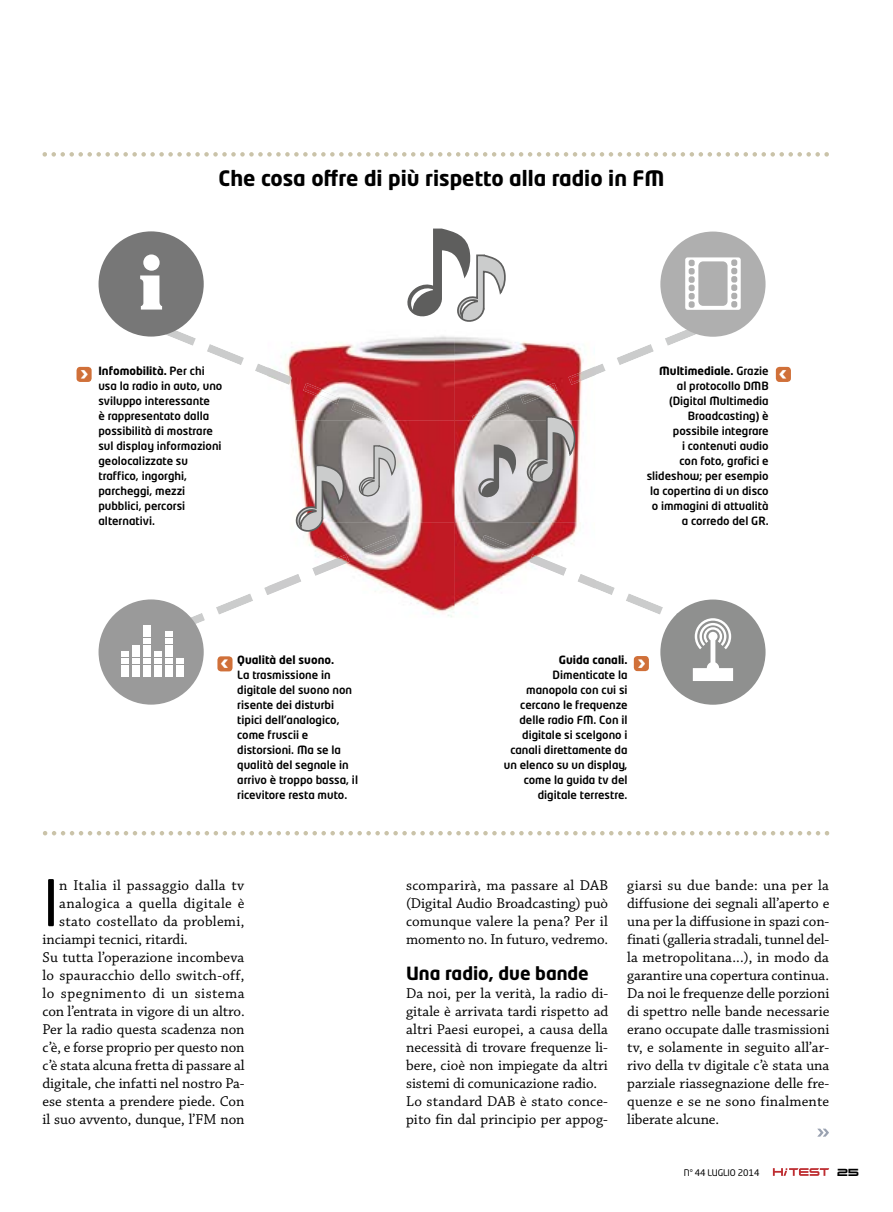
<style>
.page{position:relative;width:893px;height:1212px;background:#fff}
.page>*{position:absolute;margin:0;border:0;box-sizing:border-box;transform-origin:0 0}
.t1{font:63.45px "Neo Tech Pro";color:#000}
.t2{font:700 21px "Neo Tech Pro";color:#000}
.t3{font:900 18.3px "Neo Tech Pro";color:#fff}
.t4{font:700 18px "Neo Tech Pro";color:#000}
.t5{font:15px/18px "Chaparral Pro";color:#000;text-align:justify}
.t6{font:15px "Chaparral Pro";letter-spacing:.025em;color:#000}
.t7{font:15px "Chaparral Pro";letter-spacing:.02em;color:#000}
.t8{font:15px "Chaparral Pro";letter-spacing:.03em;color:#000}
.t9{font:500 11.25px/15px "Neo Tech Pro";color:#000}
.t10{font:700 11.25px "Neo Tech Pro";color:#000}
.t11{font:9px "Neo Tech Pro";letter-spacing:-.01em;color:#000}
.t12{font:9px "Korataki";color:#000}
.s1{font-weight:700}
</style>
<div class="page">
<svg style="left:773px;top:1168px;width:56px;height:8px"></svg>
<svg style="left:167px;top:331px;width:29px;height:15px"></svg>
<svg style="left:207px;top:344px;width:37px;height:21px"></svg>
<svg style="left:255px;top:364px;width:13px;height:12px"></svg>
<svg style="left:595px;top:364px;width:11px;height:11px"></svg>
<svg style="left:617px;top:344px;width:37px;height:21px"></svg>
<svg style="left:665px;top:330px;width:31px;height:16px"></svg>
<svg style="left:191px;top:613px;width:14px;height:18px"></svg>
<svg style="left:216px;top:594px;width:37px;height:21px"></svg>
<svg style="left:264px;top:586px;width:4px;height:9px"></svg>
<svg style="left:595px;top:580px;width:20px;height:15px"></svg>
<svg style="left:626px;top:594px;width:37px;height:21px"></svg>
<div style="left:99px;top:231px;width:105px;height:106px;background:#777;border-radius:50%"></div>
<svg style="left:140px;top:254px;width:22px;height:56px"></svg>
<div style="left:99px;top:599px;width:105px;height:106px;background:#9a9a9a;border-radius:50%"></div>
<div style="left:154px;top:671px;width:8px;height:6px;background:#fff"></div>
<div style="left:154px;top:665px;width:8px;height:5px;background:#fff"></div>
<div style="left:154px;top:652px;width:8px;height:5px;background:#fff"></div>
<div style="left:154px;top:658px;width:8px;height:5px;background:#fff"></div>
<div style="left:165px;top:671px;width:8px;height:6px;background:#fff"></div>
<div style="left:165px;top:665px;width:8px;height:5px;background:#fff"></div>
<div style="left:165px;top:652px;width:8px;height:5px;background:#fff"></div>
<div style="left:165px;top:658px;width:8px;height:5px;background:#fff"></div>
<div style="left:165px;top:645px;width:8px;height:5px;background:#fff"></div>
<div style="left:165px;top:638px;width:8px;height:6px;background:#fff"></div>
<div style="left:165px;top:632px;width:8px;height:5px;background:#fff"></div>
<div style="left:143px;top:671px;width:7px;height:6px;background:#fff"></div>
<div style="left:143px;top:638px;width:7px;height:6px;background:#fff"></div>
<svg style="left:143px;top:625px;width:7px;height:12px"></svg>
<div style="left:132px;top:671px;width:7px;height:6px;background:#fff"></div>
<div style="left:121px;top:671px;width:7px;height:6px;background:#fff"></div>
<svg style="left:121px;top:645px;width:29px;height:25px"></svg>
<div style="left:176px;top:671px;width:8px;height:6px;background:#fff"></div>
<div style="left:176px;top:665px;width:8px;height:5px;background:#fff"></div>
<div style="left:176px;top:658px;width:8px;height:5px;background:#fff"></div>
<div style="left:660px;top:232px;width:105px;height:105px;background:#afafaf;border-radius:50%"></div>
<svg style="left:685px;top:257px;width:56px;height:53px"></svg>
<div style="left:660px;top:599px;width:105px;height:106px;background:#8f908f;border-radius:50%"></div>
<svg style="left:674px;top:613px;width:59px;height:68px"></svg>
<div style="left:77px;top:367px;width:15px;height:15px;background:#d07039;border-radius:4px"></div>
<div style="left:217px;top:656px;width:16px;height:15px;background:#d07039;border-radius:4px"></div>
<div style="left:776px;top:367px;width:15px;height:15px;background:#d07039;border-radius:4px"></div>
<div style="left:634px;top:656px;width:15px;height:15px;background:#d07039;border-radius:4px"></div>
<svg style="left:43px;top:831px;width:786px;height:4px"></svg>
<img style="left:285px;top:336px;width:310px;height:281px">
<img style="left:268px;top:367px;width:24px;height:18px">
<img style="left:303px;top:383px;width:37px;height:21px">
<img style="left:351px;top:402px;width:37px;height:22px">
<img style="left:472px;top:402px;width:37px;height:22px">
<img style="left:520px;top:383px;width:37px;height:21px">
<img style="left:568px;top:366px;width:27px;height:19px">
<img style="left:268px;top:574px;width:33px;height:21px">
<img style="left:312px;top:554px;width:37px;height:22px">
<img style="left:360px;top:535px;width:38px;height:21px">
<img style="left:481px;top:535px;width:37px;height:21px">
<img style="left:529px;top:554px;width:38px;height:22px">
<img style="left:578px;top:574px;width:17px;height:14px">
<svg style="left:43px;top:152px;width:786px;height:5px"></svg>
<svg style="left:358px;top:445px;width:38px;height:53px;background:#c8c8c9"></svg>
<svg style="left:477px;top:445px;width:40px;height:54px;background:#aeadaf"></svg>
<svg style="left:295px;top:464px;width:50px;height:69px"></svg>
<svg style="left:526px;top:415px;width:50px;height:70px;background:#a09493"></svg>
<svg style="left:407px;top:229px;width:99px;height:93px"></svg>
<svg style="left:817px;top:1128px;width:12px;height:8px"></svg>
<h2 class="t2" style="left:219px;top:165px;width:447px">Che cosa offre di più rispetto alla radio in FM</h2>
<p class="t9" style="left:98px;top:364px;width:125px"><span class="s1">Infomobilità.</span> Per chi usa la radio in auto, uno sviluppo interessante<br>è rappresentato dalla possibilità di mostrare sul display informazioni geolocalizzate su traffico, ingorghi, parcheggi, mezzi pubblici, percorsi alternativi.</p>
<p class="t9" style="left:647px;top:364px;width:123px;text-align:right"><span class="s1">Multimediale.</span> Grazie<br>al protocollo DMB (Digital Multimedia<br>Broadcasting) è possibile integrare<br>i contenuti audio<br>con foto, grafici e slideshow; per esempio la copertina di un disco o immagini di attualità a corredo del GR.</p>
<p class="t3" style="left:787px;top:388px;width:9px;rotate:-180deg">›</p>
<p class="t10" style="left:237px;top:652px;width:98px">Qualità del suono.</p>
<p class="t9" style="left:237px;top:667px;width:122px">La trasmissione in digitale del suono non risente dei disturbi tipici dell’analogico, come fruscii e distorsioni. Ma se la qualità del segnale in arrivo è troppo bassa, il ricevitore resta muto.</p>
<h1 class="t1" style="left:43px;top:864px;width:18px">I</h1>
<p class="t6" style="left:59px;top:877px;width:187px">n Italia il passaggio dalla tv</p>
<p class="t6" style="left:59px;top:895px;width:187px">analogica a quella digitale è</p>
<p class="t7" style="left:59px;top:913px;width:187px">stato costellato da problemi,</p>
<p class="t5" style="left:43px;top:931px;width:147px">inciampi tecnici, ritardi.</p>
<p class="t5" style="left:43px;top:949px;width:203px">Su tutta l’operazione incombeva</p>
<p class="t5" style="left:43px;top:967px;width:203px">lo spauracchio dello switch-off,</p>
<p class="t8" style="left:43px;top:985px;width:204px">lo spegnimento di un sistema</p>
<p class="t5" style="left:43px;top:1003px;width:204px">con l’entrata in vigore di un altro.</p>
<p class="t5" style="left:43px;top:1021px;width:204px">Per la radio questa scadenza non</p>
<p class="t5" style="left:43px;top:1039px;width:204px">c’è, e forse proprio per questo non</p>
<p class="t5" style="left:43px;top:1057px;width:204px">c’è stata alcuna fretta di passare al</p>
<p class="t5" style="left:43px;top:1075px;width:204px">digitale, che infatti nel nostro Pa-</p>
<p class="t5" style="left:43px;top:1093px;width:203px">ese stenta a prendere piede. Con</p>
<p class="t5" style="left:43px;top:1111px;width:204px">il suo avvento, dunque, l’FM non</p>
<p class="t10" style="left:559px;top:652px;width:70px">Guida canali.</p>
<p class="t9" style="left:504px;top:667px;width:125px;text-align:right">Dimenticate la manopola con cui si cercano le frequenze delle radio FM. Con il digitale si scelgono i canali direttamente da un elenco su un display, come la guida tv del digitale terrestre.</p>
<p class="t3" style="left:638px;top:650px;width:9px">›</p>
<p class="t5" style="left:406px;top:877px;width:204px">scomparirà, ma passare al DAB (Digital Audio Broadcasting) può comunque valere la pena? Per il momento no. In futuro, vedremo.</p>
<p class="t4" style="left:406px;top:962px;width:184px">Una radio, due bande</p>
<p class="t5" style="left:406px;top:985px;width:204px;text-align:left">Da noi, per la verità, la radio di&shy;gitale è arrivata tardi rispetto ad altri Paesi europei, a causa della necessità di trovare frequenze li&shy;bere, cioè non impiegate da altri sistemi di comunicazione radio.<br>Lo standard DAB è stato conce&shy;pito fin dal principio per appog-</p>
<p class="t5" style="left:627px;top:877px;width:204px">giarsi su due bande: una per la diffusione dei segnali all’aperto e una per la diffusione in spazi con&shy;finati (galleria stradali, tunnel del&shy;la metropolitana...), in modo da garantire una copertura continua.<br>Da noi le frequenze delle porzioni di spettro nelle bande necessarie erano occupate dalle trasmissioni tv, e solamente in seguito all’ar&shy;rivo della tv digitale c’è stata una parziale riassegnazione delle fre&shy;quenze e se ne sono finalmente liberate alcune.</p>
<p class="t11" style="left:684px;top:1167px;width:77px">N° 44 LUGLIO 2014</p>
<p class="t12" style="left:837px;top:1167px;width:23px">25</p>
</div>
